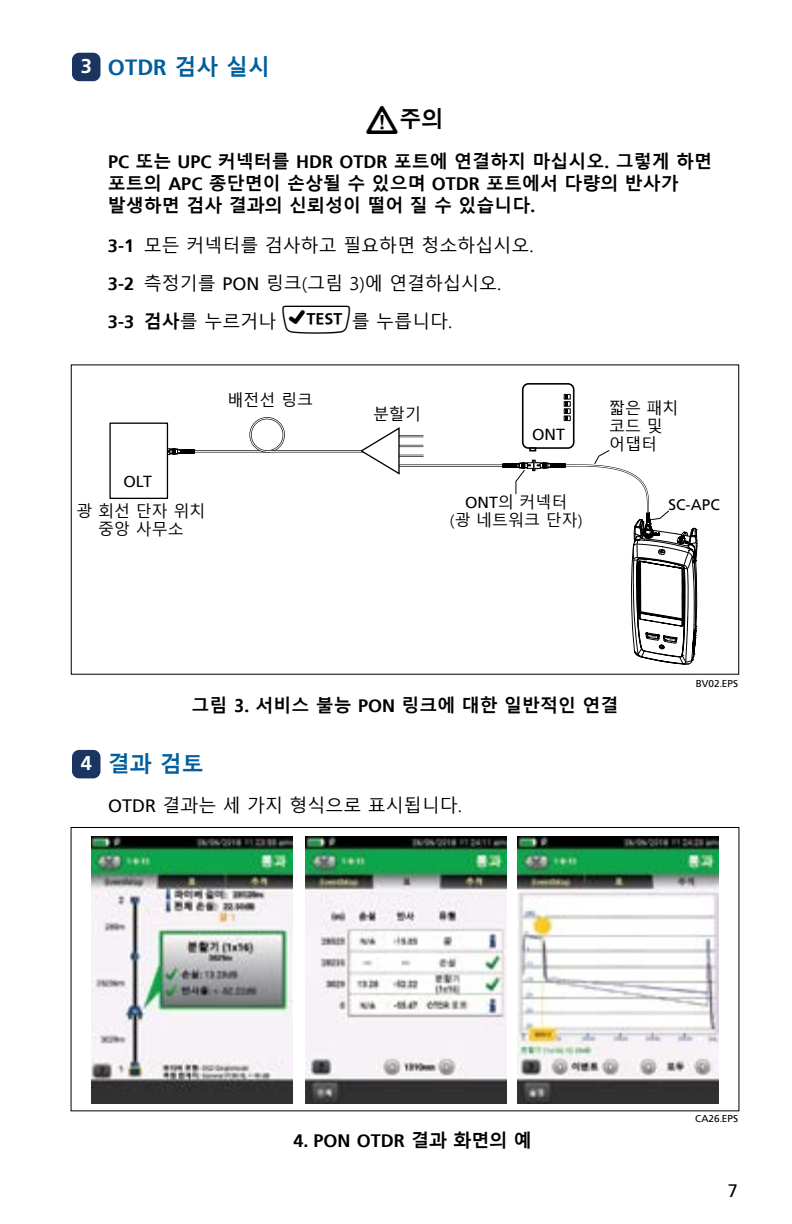
<style>
.page{position:relative;width:792px;height:1224px;background:#fff}
.page>*{position:absolute;margin:0;border:0;box-sizing:border-box;transform-origin:0 0}
.t1{font:700 22px "Frutiger";color:#005f9c}
.t2{font:700 22px "Malgun Gothic";color:#005f9c}
.t3{font:700 22px "Malgun Gothic";color:#000}
.t4{font:700 20px "Frutiger";color:#fff}
.t5{font:700 18px/22px "Malgun Gothic";color:#000}
.t6{font:18px/38px "Malgun Gothic";color:#000}
.t7{font:700 18px "Frutiger";color:#000}
.t8{font:18px "Frutiger";color:#000}
.t9{font:16px/18px "Malgun Gothic";color:#000;text-align:center}
.t10{font:16px "Frutiger";color:#000}
.t11{font:15.4px "Frutiger";color:#000}
.t12{font:10px "Frutiger";color:#000}
.s1{font-size:24px}
.s2{font-family:"Malgun Gothic"}
.s3{font-family:"Flukesym";font-weight:400;font-size:28px}
.s4{font-family:"Frutiger"}
.s5{font-family:"Frutiger";font-weight:700}
.s6{font-weight:700}
.s7{font-family:"Fnet TFS";font-size:28px}
.s8{font-family:"Frutiger";font-size:24px}
</style>
<div class="page">
<hr style="left:167px;top:450px;width:100px;height:2px;background:#000">
<hr style="left:167px;top:451px;width:100px;height:1px;background:#fff">
<div style="left:249px;top:417px;width:36px;height:36px;border:2px solid #000;border-radius:50%"></div>
<div style="left:250px;top:418px;width:34px;height:34px;border:1px solid #fff;border-radius:50%"></div>
<hr style="left:399px;top:464px;width:103px;height:3px;background:#000">
<hr style="left:399px;top:465px;width:103px;height:1px;background:#fff">
<hr style="left:269px;top:450px;width:95px;height:2px;background:#000">
<hr style="left:269px;top:451px;width:95px;height:1px;background:#fff">
<svg style="left:360px;top:427px;width:64px;height:48px"></svg>
<div style="left:522px;top:383px;width:53px;height:66px;border:2px solid #000;border-radius:6px"></div>
<svg style="left:564px;top:394px;width:7px;height:27px"></svg>
<svg style="left:502px;top:447px;width:195px;height:217px"></svg>
<svg style="left:168px;top:446px;width:27px;height:11px"></svg>
<div style="left:109px;top:423px;width:59px;height:76px;background:#fff;border:1px solid #000"></div>
<img style="left:91px;top:836px;width:201px;height:268px">
<img style="left:306px;top:836px;width:201px;height:268px">
<img style="left:518px;top:836px;width:201px;height:268px">
<div style="left:72px;top:53px;width:28px;height:28px;background:#1a355f;border-radius:7px"></div>
<div style="left:72px;top:750px;width:28px;height:28px;background:#1a355f;border-radius:7px"></div>
<p class="t1" style="left:79px;top:54px;width:193px"><span class="s1">3.</span> OTDR <span class="s2">검사 실시</span></p>
<p class="t4" style="left:81px;top:54px;width:13px">3</p>
<p class="t3" style="left:367px;top:106px;width:78px"><span class="s3">W</span>주의</p>
<p class="t5" style="left:108px;top:150px;width:606px"><span class="s4">PC</span> 또는 <span class="s4">UPC</span> 커넥터를 <span class="s4">HDR OTDR</span> 포트에 연결하지 마십시오. 그렇게 하면 포트의 <span class="s4">APC</span> 종단면이 손상될 수 있으며 <span class="s4">OTDR</span> 포트에서 다량의 반사가 발생하면 검사 결과의 신뢰성이 떨어 질 수 있습니다.</p>
<p class="t6" style="left:108px;top:226px;width:427px"><span class="s5">3-1</span> 모든 커넥터를 검사하고 필요하면 청소하십시오.<br><span class="s5">3-2</span> 측정기를 <span class="s4">PON</span> 링크(그림 3)에 연결하십시오.<br><span class="s5">3-3</span> <span class="s6">검사</span>를 누르거나 <span class="s7">B</span>를 누릅니다.</p>
<p class="t9" style="left:227px;top:392px;width:87px">배전선 링크</p>
<p class="t10" style="left:124px;top:472px;width:30px">OLT</p>
<p class="t9" style="left:76px;top:502px;width:130px">광 회선 단자 위치 중앙 사무소</p>
<p class="t9" style="left:373px;top:406px;width:49px">분할기</p>
<p class="t10" style="left:532px;top:425px;width:34px">ONT</p>
<p class="t9" style="left:450px;top:493px;width:135px"><span class="s4">ONT</span>의 커넥터<br>(광 네트워크 단자)</p>
<p class="t9" style="left:609px;top:400px;width:71px;text-align:left">짧은 패치 코드 및 어댑터</p>
<p class="t11" style="left:669px;top:495px;width:53px">SC-APC</p>
<p class="t12" style="left:696px;top:678px;width:44px">BV02<span class="s2">.</span>EPS</p>
<p class="t5" style="left:192px;top:694px;width:428px">그림 3. 서비스 불능 <span class="s4">PON</span> 링크에 대한 일반적인 연결</p>
<p class="t2" style="left:79px;top:751px;width:127px"><span class="s8">4.</span> 결과 검토</p>
<p class="t6" style="left:108px;top:787px;width:355px"><span class="s4">OTDR</span> 결과는 세 가지 형식으로 표시됩니다.</p>
<p class="t4" style="left:81px;top:751px;width:13px">4</p>
<p class="t7" style="left:293px;top:1130px;width:240px">4. PON OTDR <span class="s2">결과 화면의 예</span></p>
<p class="t12" style="left:695px;top:1113px;width:44px">CA26<span class="s2">.</span>EPS</p>
<p class="t8" style="left:728px;top:1181px;width:12px">7</p>
</div>
